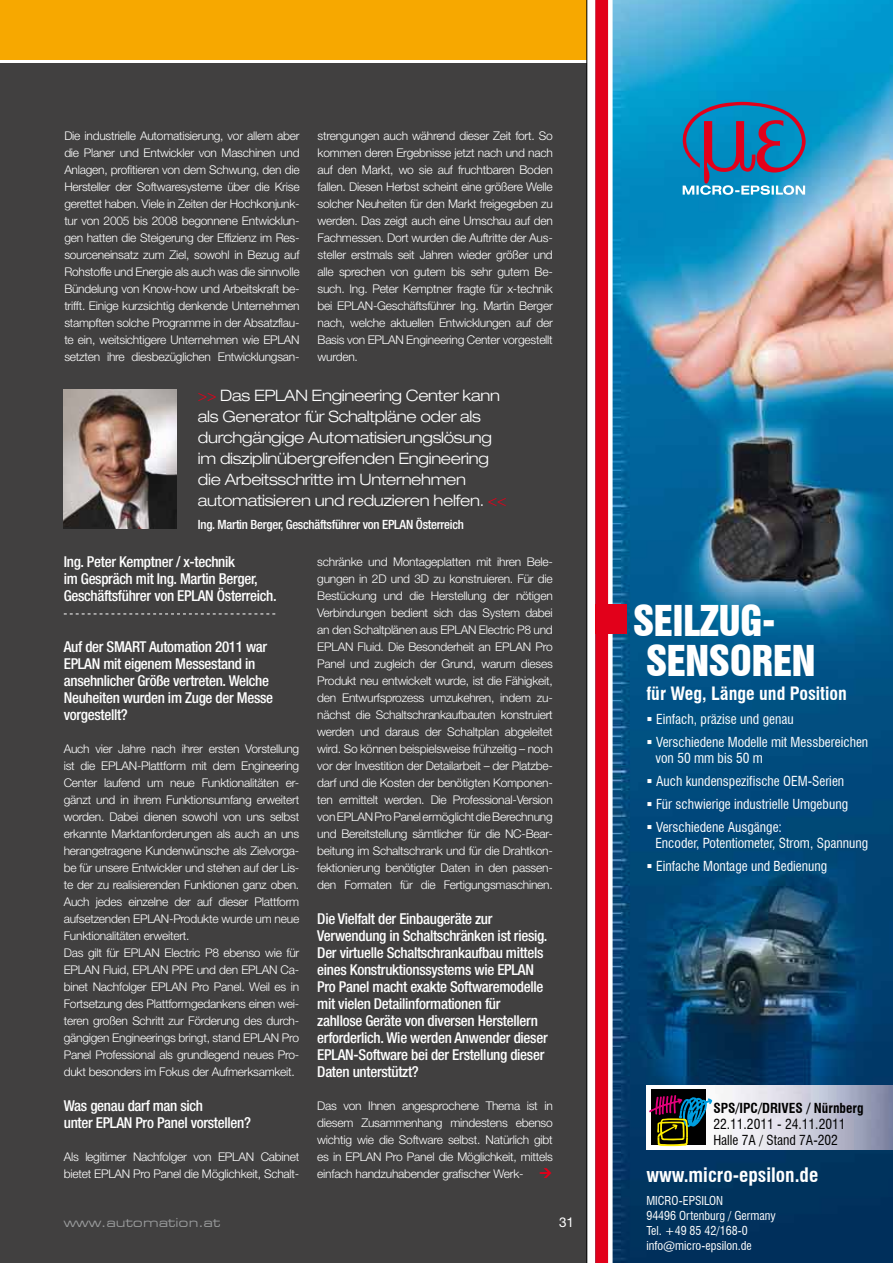
<style>
.page{position:relative;width:893px;height:1263px;background:#fff}
.page>*{position:absolute;margin:0;border:0;box-sizing:border-box;transform-origin:0 0}
.t1{font:39px "Swiss 921 BT Regular A";color:#fff}
.t2{font:700 condensed 19.5px "Swiss 721 BT";color:#fff}
.t3{font:700 condensed 18px "Swiss 721 BT";color:#fff}
.t4{font:300 expanded 15.75px/21px "Helvetica Neue";letter-spacing:-.02em;color:#fff}
.t5{font:500 condensed 15px/17px "Helvetica Neue";letter-spacing:-.02em;color:#fff}
.t6{font:condensed 13.5px/16.5px "Swiss 721 BT";color:#fff}
.t7{font:condensed 13.5px/16.2px "Swiss 721 BT";color:#000}
.t8{font:700 condensed 13.5px "Swiss 721 BT";color:#000}
.t9{font:13.5px "Eurostile Extended Roman DTC";color:#9c9e9f}
.t10{font:13.5px "Helvetica Neue";color:#fff}
.t11{font:500 condensed 12.75px "Helvetica Neue";letter-spacing:-.02em;color:#fff}
.t12{font:300 12px/17px "Helvetica Neue";letter-spacing:-.02em;color:#fff;text-align:justify}
.t13{font:condensed 12px/15px "Swiss 721 BT";color:#fff}
.s1{color:#e2001a}
</style>
<div class="page">
<div style="left:0;top:64px;width:587px;height:1199px;background:#414040"></div>
<div style="left:0;top:0;width:587px;height:60px;background:#f7a800"></div>
<hr style="left:587px;top:0;width:1px;height:1263px;background:#000">
<img style="left:64px;top:389px;width:113px;height:140px">
<img style="left:613px;top:0;width:280px;height:1263px">
<div style="left:595px;top:0;width:14px;height:1263px;background:#e2001a"></div>
<div style="left:608px;top:0;width:5px;height:1263px;background:#fff"></div>
<svg style="left:677px;top:102px;width:129px;height:93px"></svg>
<div style="left:595px;top:604px;width:32px;height:30px;background:#e2001a"></div>
<img style="left:646px;top:1085px;width:247px;height:64px">
<div style="left:652px;top:1090px;width:54px;height:55px;background:#000"></div>
<svg style="left:649px;top:1095px;width:63px;height:51px"></svg>
<svg style="left:64px;top:614px;width:211px;height:1px"></svg>
<p class="t12" style="left:64px;top:127px;width:237px">Die industrielle Automatisierung, vor allem aber die Planer und Entwickler von Maschinen und Anlagen, profitieren von dem Schwung, den die Hersteller der Softwaresysteme über die Krise gerettet haben. Viele in Zeiten der Hochkonjunk&shy;tur von 2005 bis 2008 begonnene Entwicklun&shy;gen hatten die Steigerung der Effizienz im Res&shy;sourceneinsatz zum Ziel, sowohl in Bezug auf Rohstoffe und Energie als auch was die sinnvolle Bündelung von Know-how und Arbeitskraft be&shy;trifft. Einige kurzsichtig denkende Unternehmen stampften solche Programme in der Absatzflau&shy;te ein, weitsichtigere Unternehmen wie EPLAN setzten ihre diesbezüglichen Entwicklungsan-</p>
<p class="t12" style="left:318px;top:127px;width:237px">strengungen auch während dieser Zeit fort. So kommen deren Ergebnisse jetzt nach und nach auf den Markt, wo sie auf fruchtbaren Boden fallen. Diesen Herbst scheint eine größere Welle solcher Neuheiten für den Markt freigegeben zu werden. Das zeigt auch eine Umschau auf den Fachmessen. Dort wurden die Auftritte der Aus&shy;steller erstmals seit Jahren wieder größer und alle sprechen von gutem bis sehr gutem Be&shy;such. Ing. Peter Kemptner fragte für x-technik bei EPLAN-Geschäftsführer Ing. Martin Berger nach, welche aktuellen Entwicklungen auf der Basis von EPLAN Engineering Center vorgestellt wurden.</p>
<p class="t4" style="left:198px;top:385px;width:310px"><span class="s1">&gt;&gt;</span> Das EPLAN Engineering Center kann als Generator für Schaltpläne oder als durchgängige Automatisierungslösung im disziplinübergreifenden Engineering die Arbeitsschritte im Unternehmen automatisieren und reduzieren helfen. <span class="s1">&lt;&lt;</span></p>
<p class="t11" style="left:198px;top:517px;width:267px">Ing. Martin Berger, Geschäftsführer von EPLAN Österreich</p>
<p class="t5" style="left:64px;top:553px;width:214px">Ing. Peter Kemptner / x-technik<br>im Gespräch mit Ing. Martin Berger,<br>Geschäftsführer von EPLAN Österreich.</p>
<p class="t5" style="left:64px;top:638px;width:211px">Auf der SMART Automation 2011 war<br>EPLAN mit eigenem Messestand in ansehnlicher Größe vertreten. Welche<br>Neuheiten wurden im Zuge der Messe vorgestellt?</p>
<p class="t12" style="left:64px;top:740px;width:237px;text-align:left">Auch vier Jahre nach ihrer ersten Vorstellung ist die EPLAN-Plattform mit dem Engineering Center laufend um neue Funktionalitäten er&shy;gänzt und in ihrem Funktionsumfang erweitert worden. Dabei dienen sowohl von uns selbst erkannte Marktanforderungen als auch an uns herangetragene Kundenwünsche als Zielvorga&shy;be für unsere Entwickler und stehen auf der Lis&shy;te der zu realisierenden Funktionen ganz oben.<br>Auch jedes einzelne der auf dieser Plattform aufsetzenden EPLAN-Produkte wurde um neue Funktionalitäten erweitert.<br>Das gilt für EPLAN Electric P8 ebenso wie für EPLAN Fluid, EPLAN PPE und den EPLAN Ca&shy;binet Nachfolger EPLAN Pro Panel. Weil es in Fortsetzung des Plattformgedankens einen wei&shy;teren großen Schritt zur Förderung des durch&shy;gängigen Engineerings bringt, stand EPLAN Pro Panel Professional als grundlegend neues Pro&shy;dukt besonders im Fokus der Aufmerksamkeit.</p>
<p class="t5" style="left:64px;top:1097px;width:189px">Was genau darf man sich<br>unter EPLAN Pro Panel vorstellen?</p>
<p class="t12" style="left:64px;top:1148px;width:237px">Als legitimer Nachfolger von EPLAN Cabinet bietet EPLAN Pro Panel die Möglichkeit, Schalt-</p>
<p class="t9" style="left:64px;top:1215px;width:158px">www.automation.at</p>
<p class="t12" style="left:317px;top:553px;width:237px">schränke und Montageplatten mit ihren Bele&shy;gungen in 2D und 3D zu konstruieren. Für die Bestückung und die Herstellung der nötigen Verbindungen bedient sich das System dabei an den Schaltplänen aus EPLAN Electric P8 und EPLAN Fluid. Die Besonderheit an EPLAN Pro Panel und zugleich der Grund, warum dieses Produkt neu entwickelt wurde, ist die Fähigkeit, den Entwurfsprozess umzukehren, indem zu&shy;nächst die Schaltschrankaufbauten konstruiert werden und daraus der Schaltplan abgeleitet wird. So können beispielsweise frühzeitig – noch vor der Investition der Detailarbeit – der Platzbe&shy;darf und die Kosten der benötigten Komponen&shy;ten ermittelt werden. Die Professional-Version von EPLAN Pro Panel ermöglicht die Berechnung und Bereitstellung sämtlicher für die NC-Bear&shy;beitung im Schaltschrank und für die Drahtkon&shy;fektionierung benötigter Daten in den passen&shy;den Formaten für die Fertigungsmaschinen.</p>
<p class="t5" style="left:317px;top:910px;width:232px">Die Vielfalt der Einbaugeräte zur Verwendung in Schaltschränken ist riesig.<br>Der virtuelle Schaltschrankaufbau mittels eines Konstruktionssystems wie EPLAN Pro Panel macht exakte Softwaremodelle mit vielen Detailinformationen für zahllose Geräte von diversen Herstellern erforderlich. Wie werden Anwender dieser EPLAN-Software bei der Erstellung dieser Daten unterstützt?</p>
<p class="t12" style="left:317px;top:1097px;width:237px">Das von Ihnen angesprochene Thema ist in diesem Zusammenhang mindestens ebenso wichtig wie die Software selbst. Natürlich gibt es in EPLAN Pro Panel die Möglichkeit, mittels einfach handzuhabender grafischer Werk-</p>
<p class="t10" style="left:559px;top:1214px;width:17px">31</p>
<h1 class="t1" style="left:634px;top:595px;width:143px">SEILZUG-</h1>
<h1 class="t1" style="left:646px;top:635px;width:171px">SENSOREN</h1>
<h3 class="t3" style="left:646px;top:683px;width:202px">für Weg, Länge und Position</h3>
<p class="t6" style="left:646px;top:711px;width:149px">▪ Einfach, präzise und genau</p>
<p class="t6" style="left:655px;top:733px;width:214px;text-indent:-9px">▪ Verschiedene Modelle mit Messbereichen von 50 mm bis 50 m</p>
<p class="t6" style="left:646px;top:773px;width:199px">▪ Auch kundenspezifische OEM-Serien</p>
<p class="t6" style="left:646px;top:796px;width:203px">▪ Für schwierige industrielle Umgebung</p>
<p class="t6" style="left:655px;top:819px;width:214px;text-indent:-9px">▪ Verschiedene Ausgänge:<br>Encoder, Potentiometer, Strom, Spannung</p>
<p class="t6" style="left:646px;top:858px;width:182px">▪ Einfache Montage und Bedienung</p>
<p class="t8" style="left:713px;top:1099px;width:152px">SPS/IPC/DRIVES / Nürnberg</p>
<p class="t7" style="left:713px;top:1116px;width:134px">22.11.2011 - 24.11.2011<br>Halle 7A / Stand 7A-202</p>
<h2 class="t2" style="left:646px;top:1163px;width:174px">www.micro-epsilon.de</h2>
<p class="t13" style="left:646px;top:1193px;width:131px">MICRO-EPSILON<br>94496 Ortenburg / Germany<br>Tel. +49 85 42/168-0 info@micro-epsilon.de</p>
</div>
